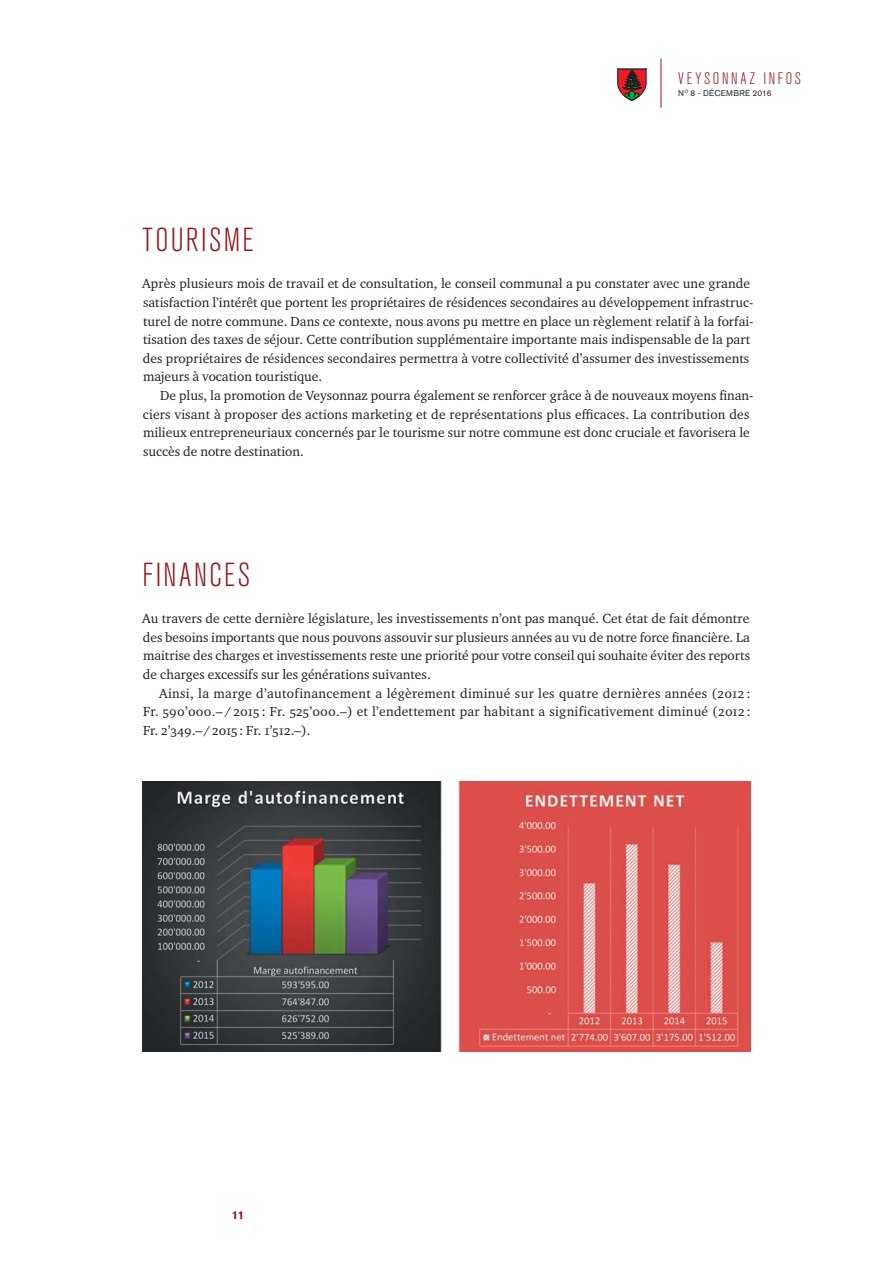
<style>
.page{position:relative;width:893px;height:1263px;background:#fff}
.page>*{position:absolute;margin:0;border:0;box-sizing:border-box;transform-origin:0 0}
.t1{font:300 condensed 33px "Akzidenz Grotesk BQ";letter-spacing:.07em;color:#961619}
.t2{font:300 condensed 16.5px "Akzidenz Grotesk BQ";letter-spacing:.165em;color:#961619}
.t3{font:13.5px/18.6px "Charter ITC Std";color:#231f20}
.t4{font:700 11.25px "Akzidenz Grotesk BQ";color:#961619}
.t5{font:8.25px "Akzidenz Grotesk BQ";letter-spacing:.035em;color:#231f20}
</style>
<div class="page">
<svg style="left:617px;top:69px;width:30px;height:33px"></svg>
<hr style="left:661px;top:58px;width:1px;height:50px;background:#961619">
<img style="left:142px;top:781px;width:608px;height:270px">
<h1 class="t1" style="left:142px;top:228px;width:112px">TOURISME</h1>
<p class="t2" style="left:678px;top:72px;width:124px">VEYSONNAZ INFOS</p>
<p class="t5" style="left:678px;top:90px;width:95px">N<sup>O</sup> 8 - DÉCEMBRE 2016</p>
<p class="t3" style="left:142px;top:275px;width:613px">Après plusieurs mois de travail et de consultation, le conseil communal a pu constater avec une grande satisfaction l’intérêt que portent les propriétaires de résidences secondaires au développement infrastruc&shy;turel de notre commune. Dans ce contexte, nous avons pu mettre en place un règlement relatif à la forfai&shy;tisation des taxes de séjour. Cette contribution supplémentaire importante mais indispensable de la part des propriétaires de résidences secondaires permettra à votre collectivité d’assumer des investissements majeurs à vocation touristique.</p>
<p class="t3" style="left:143px;top:387px;width:612px;text-indent:17px">De plus, la promotion de Veysonnaz pourra également se renforcer grâce à de nouveaux moyens finan&shy;ciers visant à proposer des actions marketing et de représentations plus efficaces. La contribution des milieux entrepreneuriaux concernés par le tourisme sur notre commune est donc cruciale et favorisera le succès de notre destination.</p>
<h1 class="t1" style="left:142px;top:563px;width:109px">FINANCES</h1>
<p class="t3" style="left:142px;top:610px;width:609px;text-align:justify">Au travers de cette dernière législature, les investissements n’ont pas manqué. Cet état de fait démontre des besoins importants que nous pouvons assouvir sur plusieurs années au vu de notre force financière. La maitrise des charges et investissements reste une priorité pour votre conseil qui souhaite éviter des reports de charges excessifs sur les générations suivantes.</p>
<p class="t3" style="left:143px;top:684px;width:609px;text-align:justify;text-indent:16px">Ainsi, la marge d’autofinancement a légèrement diminué sur les quatre dernières années (2012 :<br>Fr. 590’000.– / 2015 : Fr. 525’000.–) et l’endettement par habitant a significativement diminué (2012 :<br>Fr. 2’349.– / 2015 : Fr. 1’512.–).</p>
<p class="t4" style="left:232px;top:1210px;width:14px">11</p>
</div>
